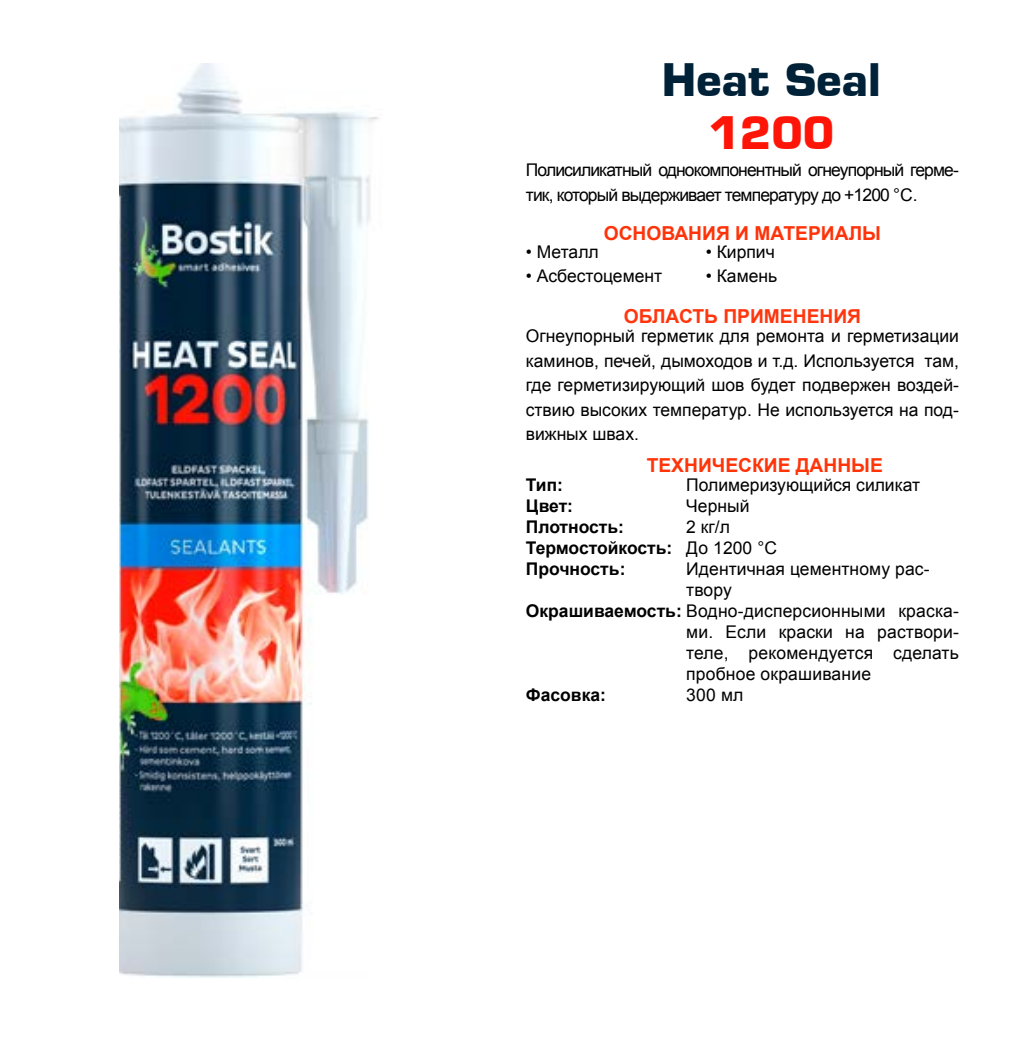
<style>
.page{position:relative;width:1022px;height:1042px;background:#fff}
.page>*{position:absolute;margin:0;border:0;box-sizing:border-box;transform-origin:0 0}
.t1{font:700 43.75px "Europe";color:#002239}
.t2{font:700 43.75px "Europe";color:#ff1507}
.t3{font:700 19.25px "Arial";color:#ff330a}
.t4{font:700 19.25px "Arial";color:#ff360e}
.t5{font:700 19.25px "Arial";color:#ff3408}
.t6{font:17.5px/21px "Arial";color:#000}
.t7{font:17.5px/24.5px "Arial";letter-spacing:-.05em;color:#000}
.t8{font:700 17.5px/21px "Arial";color:#000}
.s1{font-weight:700}
</style>
<div class="page">
<img style="left:119px;top:63px;width:260px;height:915px">
<h1 class="t1" style="left:662px;top:54px;width:220px">Heat Seal</h1>
<h1 class="t2" style="left:708px;top:107px;width:127px">1200</h1>
<p class="t7" style="left:526px;top:158px;width:435px">Полисиликатный однокомпонентный огнеупорный герме&shy;тик, который выдерживает температуру до +1200 °C.</p>
<p class="t3" style="left:604px;top:220px;width:279px">ОСНОВАНИЯ И МАТЕРИАЛЫ</p>
<p class="t6" style="left:526px;top:241px;width:74px">• Металл</p>
<p class="t6" style="left:526px;top:266px;width:138px">• Асбестоцемент</p>
<p class="t6" style="left:706px;top:241px;width:71px">• Кирпич</p>
<p class="t6" style="left:706px;top:266px;width:73px">• Камень</p>
<p class="t4" style="left:624px;top:304px;width:239px">ОБЛАСТЬ ПРИМЕНЕНИЯ</p>
<p class="t6" style="left:526px;top:324px;width:435px;line-height:24.5px;text-align:justify">Огнеупорный герметик для ремонта и герметизации каминов, печей, дымоходов и т.д. Используется там, где герметизирующий шов будет подвержен воздей&shy;ствию высоких температур. Не используется на под&shy;вижных швах.</p>
<p class="t5" style="left:647px;top:453px;width:238px">ТЕХНИЧЕСКИЕ ДАННЫЕ</p>
<p class="t8" style="left:526px;top:474px;width:148px">Тип:<br>Цвет:<br>Плотность:<br>Термостойкость:<br>Прочность:</p>
<p class="t6" style="left:526px;top:600px;width:435px"><span class="s1">Окрашиваемость:</span> Водно-дисперсионными краска-</p>
<p class="t6" style="left:686px;top:474px;width:245px">Полимеризующийся силикат<br>Черный<br>2 кг/л<br>До 1200 °C<br>Идентичная цементному рас&shy;твору</p>
<p class="t6" style="left:686px;top:621px;width:274px">ми. Если краски на раствори&shy;теле, рекомендуется сделать пробное окрашивание<br>300 мл</p>
<p class="t8" style="left:526px;top:684px;width:82px">Фасовка:</p>
</div>
